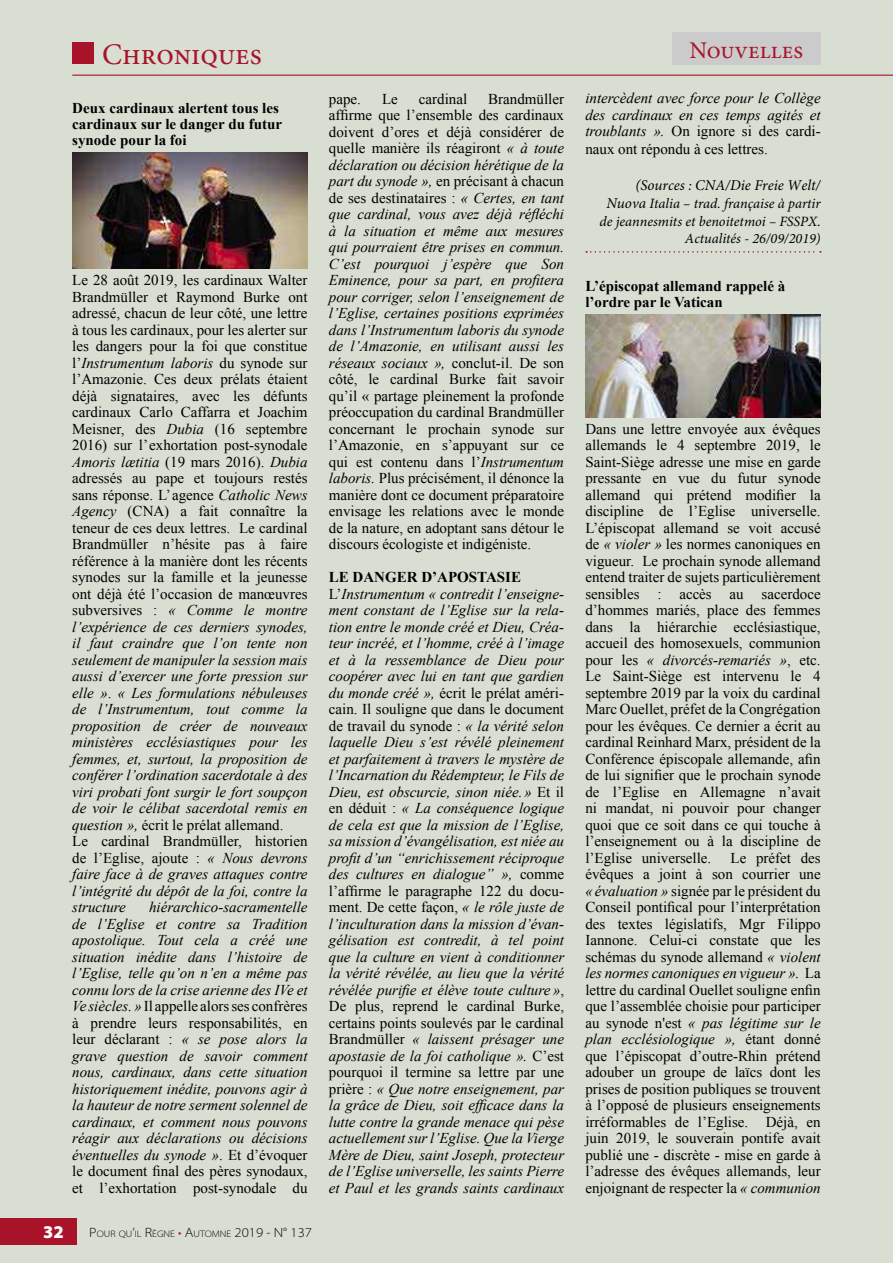
<style>
.page{position:relative;width:893px;height:1263px;background:#d8ded2}
.page>*{position:absolute;margin:0;border:0;box-sizing:border-box;transform-origin:0 0}
.t1{font:30px "Minion Pro";color:#a9132a}
.t2{font:24px "Minion Pro";color:#a9132a}
.t3{font:900 18px "Myriad Pro";color:#fff}
.t4{font:15px/16.5px "Times New Roman";color:#000;text-align:justify}
.t5{font:italic 15px/16.5px "Times New Roman";color:#000;text-align:justify}
.t6{font:700 15px/16.2px "Times New Roman";color:#000}
.t7{font:italic 15px "Minion Pro";color:#000}
.t8{font:italic 14.25px/17.1px "Minion Pro";color:#000;text-align:right}
.t9{font:300 semi-expanded 9.45px "Myriad Pro";color:#000}
.s1{font-style:italic}
.s2{font-style:normal}
.s3{font-size:13.5px}
.s4{font-size:13.5px;color:#a9132a}
.s5{font-weight:700;font-style:normal}
.s6{font-size:15px}
</style>
<div class="page">
<div style="left:0;top:1218px;width:77px;height:27px;background:#a9132a"></div>
<hr style="left:72px;top:75px;width:821px;height:1px;background:#a9132a">
<div style="left:72px;top:43px;width:22px;height:21px;background:#a9132a"></div>
<div style="left:672px;top:33px;width:149px;height:32px;background:#cbcbcb"></div>
<img style="left:72px;top:152px;width:235px;height:117px">
<svg style="left:586px;top:251px;width:235px;height:2px"></svg>
<img style="left:585px;top:315px;width:235px;height:102px">
<h1 class="t1" style="left:102px;top:35px;width:161px">Chroniques</h1>
<h2 class="t2" style="left:689px;top:34px;width:115px">Nouvelles</h2>
<p class="t6" style="left:72px;top:99px;width:211px">Deux cardinaux alertent tous les cardinaux sur le danger du futur synode pour la foi</p>
<p class="t4" style="left:72px;top:272px;width:237px;text-align:left">Le 28 août 2019, les cardinaux Walter Brandmüller et Raymond Burke ont adressé, chacun de leur côté, une lettre à tous les cardinaux, pour les alerter sur les dangers pour la foi que constitue l’<span class="s1">Instrumentum laboris</span> du synode sur l’Amazonie. Ces deux prélats étaient déjà signataires, avec les défunts cardinaux Carlo Caffarra et Joachim Meisner, des <span class="s1">Dubia</span> (16 septembre 2016) sur l’ exhortation post-synodale <span class="s1">Amoris lætitia</span> (19 mars 2016). <span class="s1">Dubia </span>adressés au pape et toujours restés sans réponse. L’ agence <span class="s1">Catholic News Agency</span> (CNA) a fait connaître la teneur de ces deux lettres. Le cardinal Brandmüller n’hésite pas à faire référence à la manière dont les récents synodes sur la famille et la jeunesse ont déjà été l’occasion de manœuvres subversives : <span class="s1">« Comme le montre l’expérience de ces derniers synodes, il faut craindre que l’on tente non seulement de manipuler la session mais aussi d’exercer une forte pression sur elle »</span>. <span class="s1">« Les formulations nébuleuses de l’Instrumentum, tout comme la proposition de créer de nouveaux ministères ecclésiastiques pour les femmes, et, surtout, la proposition de conférer l’ordination sacerdotale à des viri probati font surgir le fort soupçon de voir le célibat sacerdotal remis en question »,</span> écrit le prélat allemand.<br>Le cardinal Brandmüller, historien de l’Eglise, ajoute : <span class="s1">« Nous devrons faire face à de graves attaques contre l’intégrité du dépôt de la foi, contre la structure</span></p>
<p class="t5" style="left:72px;top:899px;width:237px;text-indent:77px">hiérarchico-sacramentelle de l’Eglise et contre sa Tradition apostolique. Tout cela a créé une situation inédite dans l’histoire de l’Eglise, telle qu’on n’en a même pas connu lors de la crise arienne des IVe et Ve siècles. » <span class="s2">Il appelle alors ses confrères à prendre leurs responsabilités, en leur déclarant :</span> « se pose alors la grave question de savoir comment nous, cardinaux, dans cette situation historiquement inédite, pouvons agir à la hauteur de notre serment solennel de cardinaux, et comment nous pouvons réagir aux déclarations ou décisions éventuelles du synode »<span class="s2">. Et d’évoquer le document final des pères synodaux, et l’exhortation post-synodale du</span></p>
<p class="t3" style="left:43px;top:1222px;width:22px">32</p>
<p class="t9" style="left:89px;top:1228px;width:224px"><span class="s3">P</span>OUR QU<span class="s3">’</span>IL <span class="s3">R</span>ÈGNE <span class="s4">•</span> <span class="s3">A</span>UTOMNE <span class="s3">2019 - N° 137</span></p>
<p class="t4" style="left:329px;top:90px;width:237px;text-indent:159px">Brandmüller affirme que l’ensemble des cardinaux doivent d’ores et déjà considérer de quelle manière ils réagiront <span class="s1">« à toute déclaration ou décision hérétique de la part du synode »,</span> en précisant à chacun de ses destinataires : <span class="s1">« Certes, en tant que cardinal, vous avez déjà réfléchi à la situation et même aux mesures qui pourraient être prises en commun.<br>C’est pourquoi j’espère que Son Eminence, pour sa part, en profitera pour corriger, selon l’enseignement de l’Eglise, certaines positions exprimées dans l’Instrumentum laboris du synode de l’Amazonie, en utilisant aussi les réseaux sociaux »,</span> conclut-il. De son côté, le cardinal Burke fait savoir qu’il « partage pleinement la profonde préoccupation du cardinal Brandmüller concernant le prochain synode sur l’Amazonie, en s’appuyant sur ce qui est contenu dans l’<span class="s1">Instrumentum laboris.</span> Plus précisément, il dénonce la manière dont ce document préparatoire envisage les relations avec le monde de la nature, en adoptant sans détour le discours écologiste et indigéniste.</p>
<p class="t5" style="left:329px;top:569px;width:237px;text-align:left"><span class="s5">LE DANGER D’APOSTASIE </span><span class="s2">L’</span>Instrumentum « contredit l’enseigne&shy;ment constant de l’Eglise sur la rela&shy;tion entre le monde créé et Dieu, Créa&shy;teur incréé, et l’homme, créé à l’image et à la ressemblance de Dieu pour coopérer avec lui en tant que gardien du monde créé », <span class="s2">écrit le prélat améri&shy;cain. Il souligne que dans le document de travail du synode :</span> « la vérité selon laquelle Dieu s’est révélé pleinement et parfaitement à travers le mystère de l’Incarnation du Rédempteur, le Fils de Dieu, est obscurcie, sinon niée.» <span class="s2">Et il en déduit :</span> « La conséquence logique de cela est que la mission de l’Eglise, sa mission d’évangélisation, est niée au profit d’un “enrichissement réciproque des cultures en dialogue” », <span class="s2">comme l’affirme le paragraphe 122 du docu&shy;ment. De cette façon,</span> « le rôle juste de l’inculturation dans la mission d’évan&shy;gélisation est contredit, à tel point que la culture en vient à conditionner la vérité révélée, au lieu que la vérité révélée purifie et élève toute culture »<span class="s2">, De plus, reprend le cardinal Burke, certains points soulevés par le cardinal Brandmüller</span> « laissent présager une apostasie de la foi catholique ». <span class="s2">C’est pourquoi il termine sa lettre par une prière :</span> « Que notre enseignement, par la grâce de Dieu, soit efficace dans la lutte contre la grande menace qui pèse actuellement sur l’Eglise. Que la Vierge Mère de Dieu, saint Joseph, protecteur de l’Eglise universelle, les saints Pierre et Paul et les grands saints cardinaux</p>
<p class="t4" style="left:329px;top:90px;width:34px">pape.</p>
<p class="t4" style="left:382px;top:90px;width:17px">Le</p>
<p class="t4" style="left:419px;top:90px;width:50px">cardinal</p>
<p class="t5" style="left:585px;top:90px;width:237px">intercèdent avec force pour le Collège des cardinaux en ces temps agités et troublants ». <span class="s2">On ignore si des cardi-</span></p>
<p class="t4" style="left:585px;top:141px;width:184px">naux ont répondu à ces lettres.</p>
<p class="t7" style="left:635px;top:177px;width:187px">(Sources : CNA/Die Freie Welt/</p>
<p class="t8" style="left:599px;top:196px;width:223px"><span class="s6">Nuova</span> Italia – trad. française à partir de jeannesmits et benoitetmoi – FSSPX.<br>Actualités - 26/09/2019)</p>
<p class="t6" style="left:585px;top:278px;width:201px">L’épiscopat allemand rappelé à l’ordre par le Vatican</p>
<p class="t4" style="left:585px;top:420px;width:237px">Dans une lettre envoyée aux évêques allemands le 4 septembre 2019, le Saint-Siège adresse une mise en garde pressante en vue du futur synode allemand qui prétend modifier la discipline de l’Eglise universelle.<br>L’épiscopat allemand se voit accusé de <span class="s1">« violer »</span> les normes canoniques en vigueur. Le prochain synode allemand entend traiter de sujets particulièrement sensibles : accès au sacerdoce d’hommes mariés, place des femmes dans la hiérarchie ecclésiastique, accueil des homosexuels, communion pour les <span class="s1">« divorcés-remariés »</span>, etc.<br>Le Saint-Siège est intervenu le 4 septembre 2019 par la voix du cardinal Marc Ouellet, préfet de la Congrégation pour les évêques. Ce dernier a écrit au cardinal Reinhard Marx, président de la Conférence épiscopale allemande, afin de lui signifier que le prochain synode de l’Eglise en Allemagne n’avait ni mandat, ni pouvoir pour changer quoi que ce soit dans ce qui touche à l’enseignement ou à la discipline de l’Eglise universelle.</p>
<p class="t4" style="left:585px;top:849px;width:237px;text-indent:145px">Le préfet des évêques a joint à son courrier une <span class="s1">«évaluation »</span> signée par le président du Conseil pontifical pour l’interprétation des textes législatifs, Mgr Filippo Iannone. Celui-ci constate que les schémas du synode allemand <span class="s1">« violent les normes canoniques en vigueur ».</span> La lettre du cardinal Ouellet souligne enfin que l’assemblée choisie pour participer au synode n'est <span class="s1">« pas légitime sur le plan ecclésiologique »,</span> étant donné que l’épiscopat d’outre-Rhin prétend adouber un groupe de laïcs dont les prises de position publiques se trouvent à l’opposé de plusieurs enseignements irréformables de l’Eglise. Déjà, en juin 2019, le souverain pontife avait publié une - discrète - mise en garde à l’adresse des évêques allemands, leur enjoignant de respecter la <span class="s1">« communion</span></p>
</div>
